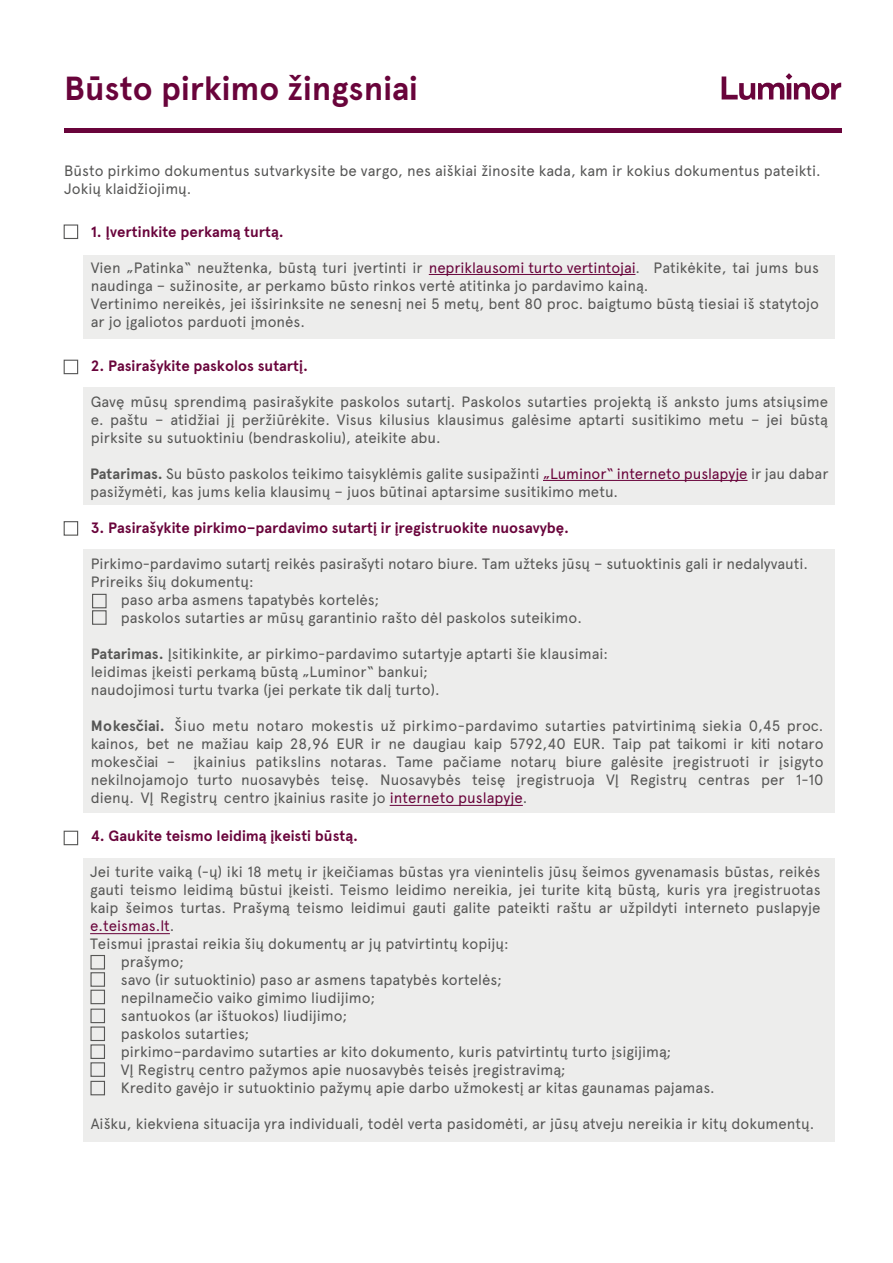
<style>
.page{position:relative;width:893px;height:1263px;background:#fff}
.page>*{position:absolute;margin:0;border:0;box-sizing:border-box;transform-origin:0 0}
.t1{font:700 33.3px "Apercu Pro";color:#69043b}
.t2{font:15px/18px "Apercu Pro";color:#565655}
.t3{font:700 15px "Apercu Pro";color:#69043b}
.t4{font:15px "Apercu Pro";color:#69043b}
.s1{color:#69043b}
.s2{font-weight:700}
.s3{color:#565655}
</style>
<div class="page">
<div style="left:83px;top:255px;width:751px;height:83px;background:#ededec"></div>
<div style="left:83px;top:388px;width:751px;height:117px;background:#ededec"></div>
<div style="left:83px;top:549px;width:751px;height:263px;background:#ededec"></div>
<div style="left:83px;top:859px;width:751px;height:283px;background:#ededec"></div>
<hr style="left:429px;top:274px;width:206px;height:1px;background:#69043b">
<hr style="left:543px;top:480px;width:204px;height:1px;background:#69043b">
<hr style="left:64px;top:128px;width:777px;height:4px;background:#69043b">
<div style="left:64px;top:224px;width:14px;height:15px;border:1px solid #565655"></div>
<div style="left:64px;top:360px;width:14px;height:14px;border:1px solid #565655"></div>
<div style="left:64px;top:521px;width:14px;height:15px;border:1px solid #565655"></div>
<div style="left:92px;top:594px;width:15px;height:14px;border:1px solid #565655"></div>
<div style="left:92px;top:610px;width:15px;height:15px;border:1px solid #565655"></div>
<div style="left:64px;top:831px;width:14px;height:14px;border:1px solid #565655"></div>
<div style="left:90px;top:955px;width:15px;height:14px;border:1px solid #565655"></div>
<div style="left:90px;top:972px;width:15px;height:15px;border:1px solid #565655"></div>
<div style="left:90px;top:990px;width:15px;height:14px;border:1px solid #565655"></div>
<div style="left:90px;top:1008px;width:15px;height:15px;border:1px solid #565655"></div>
<div style="left:90px;top:1026px;width:15px;height:15px;border:1px solid #565655"></div>
<div style="left:90px;top:1044px;width:15px;height:15px;border:1px solid #565655"></div>
<div style="left:90px;top:1062px;width:15px;height:15px;border:1px solid #565655"></div>
<div style="left:90px;top:1081px;width:15px;height:14px;border:1px solid #565655"></div>
<svg style="left:722px;top:73px;width:119px;height:27px"></svg>
<hr style="left:390px;top:805px;width:133px;height:1px;background:#69043b">
<hr style="left:90px;top:933px;width:80px;height:1px;background:#69043b">
<h1 class="t1" style="left:64px;top:63px;width:355px">Būsto pirkimo žingsniai</h1>
<p class="t2" style="left:64px;top:161px;width:758px">Būsto pirkimo dokumentus sutvarkysite be vargo, nes aiškiai žinosite kada, kam ir kokius dokumentus pateikti.<br>Jokių klaidžiojimų.</p>
<p class="t3" style="left:91px;top:220px;width:194px">1. Įvertinkite perkamą turtą.</p>
<p class="t2" style="left:91px;top:257px;width:730px">Vien „Patinka“ neužtenka, būstą turi įvertinti ir <span class="s1">nepriklausomi turto vertintojai</span>. Patikėkite, tai jums bus naudinga – sužinosite, ar perkamo būsto rinkos vertė atitinka jo pardavimo kainą.<br>Vertinimo nereikės, jei išsirinksite ne senesnį nei 5 metų, bent 80 proc. baigtumo būstą tiesiai iš statytojo ar jo įgaliotos parduoti įmonės.</p>
<p class="t3" style="left:91px;top:354px;width:219px">2. Pasirašykite paskolos sutartį.</p>
<p class="t2" style="left:91px;top:391px;width:739px;text-align:justify">Gavę mūsų sprendimą pasirašykite paskolos sutartį. Paskolos sutarties projektą iš anksto jums atsiųsime e. paštu – atidžiai jį peržiūrėkite. Visus kilusius klausimus galėsime aptarti susitikimo metu – jei būstą pirksite su sutuoktiniu (bendraskoliu), ateikite abu.</p>
<p class="t2" style="left:90px;top:463px;width:740px"><span class="s2">Patarimas.</span> Su būsto paskolos teikimo taisyklėmis galite susipažinti <span class="s1">„Luminor“ interneto puslapyje</span> ir jau dabar pasižymėti, kas jums kelia klausimų – juos būtinai aptarsime susitikimo metu.</p>
<p class="t3" style="left:91px;top:516px;width:480px">3. Pasirašykite pirkimo–pardavimo sutartį ir įregistruokite nuosavybę.</p>
<p class="t2" style="left:91px;top:553px;width:719px">Pirkimo-pardavimo sutartį reikės pasirašyti notaro biure. Tam užteks jūsų – sutuoktinis gali ir nedalyvauti.</p>
<p class="t2" style="left:91px;top:571px;width:165px">Prireiks šių dokumentų:</p>
<p class="t2" style="left:121px;top:589px;width:260px">paso arba asmens tapatybės kortelės;</p>
<p class="t2" style="left:121px;top:607px;width:463px">paskolos sutarties ar mūsų garantinio rašto dėl paskolos suteikimo.</p>
<p class="t2" style="left:91px;top:644px;width:519px"><span class="s2">Patarimas.</span> Įsitikinkite, ar pirkimo-pardavimo sutartyje aptarti šie klausimai: leidimas įkeisti perkamą būstą „Luminor“ bankui;<br>naudojimosi turtu tvarka (jei perkate tik dalį turto).</p>
<p class="t2" style="left:91px;top:715px;width:734px;text-align:justify"><span class="s2">Mokesčiai.</span> Šiuo metu notaro mokestis už pirkimo-pardavimo sutarties patvirtinimą siekia 0,45 proc. kainos, bet ne mažiau kaip 28,96 EUR ir ne daugiau kaip 5792,40 EUR. Taip pat taikomi ir kiti notaro mokesčiai – įkainius patikslins notaras. Tame pačiame notarų biure galėsite įregistruoti ir įsigyto nekilnojamojo turto nuosavybės teisę. Nuosavybės teisę įregistruoja VĮ Registrų centras per 1-10 dienų. VĮ Registrų centro įkainius rasite jo <span class="s1">interneto puslapyje</span>.</p>
<p class="t3" style="left:91px;top:824px;width:269px">4. Gaukite teismo leidimą įkeisti būstą.</p>
<p class="t2" style="left:90px;top:861px;width:732px">Jei turite vaiką (-ų) iki 18 metų ir įkeičiamas būstas yra vienintelis jūsų šeimos gyvenamasis būstas, reikės</p>
<p class="t2" style="left:90px;top:879px;width:732px">gauti teismo leidimą būstui įkeisti. Teismo leidimo nereikia, jei turite kitą būstą, kuris yra įregistruotas</p>
<p class="t2" style="left:90px;top:897px;width:732px">kaip šeimos turtas. Prašymą teismo leidimui gauti galite pateikti raštu ar užpildyti interneto puslapyje</p>
<p class="t4" style="left:90px;top:914px;width:86px">e.teismas.lt<span class="s3">.</span></p>
<p class="t2" style="left:90px;top:933px;width:420px">Teismui įprastai reikia šių dokumentų ar jų patvirtintų kopijų:</p>
<p class="t2" style="left:121px;top:951px;width:65px">prašymo;</p>
<p class="t2" style="left:121px;top:969px;width:383px">savo (ir sutuoktinio) paso ar asmens tapatybės kortelės;</p>
<p class="t2" style="left:121px;top:987px;width:256px">nepilnamečio vaiko gimimo liudijimo;</p>
<p class="t2" style="left:121px;top:1005px;width:228px">santuokos (ar ištuokos) liudijimo;</p>
<p class="t2" style="left:121px;top:1023px;width:130px">paskolos sutarties;</p>
<p class="t2" style="left:121px;top:1041px;width:552px">pirkimo–pardavimo sutarties ar kito dokumento, kuris patvirtintų turto įsigijimą;</p>
<p class="t2" style="left:121px;top:1059px;width:446px">VĮ Registrų centro pažymos apie nuosavybės teisės įregistravimą;</p>
<p class="t2" style="left:121px;top:1077px;width:596px">Kredito gavėjo ir sutuoktinio pažymų apie darbo užmokestį ar kitas gaunamas pajamas.</p>
<p class="t2" style="left:91px;top:1113px;width:725px">Aišku, kiekviena situacija yra individuali, todėl verta pasidomėti, ar jūsų atveju nereikia ir kitų dokumentų.</p>
</div>
